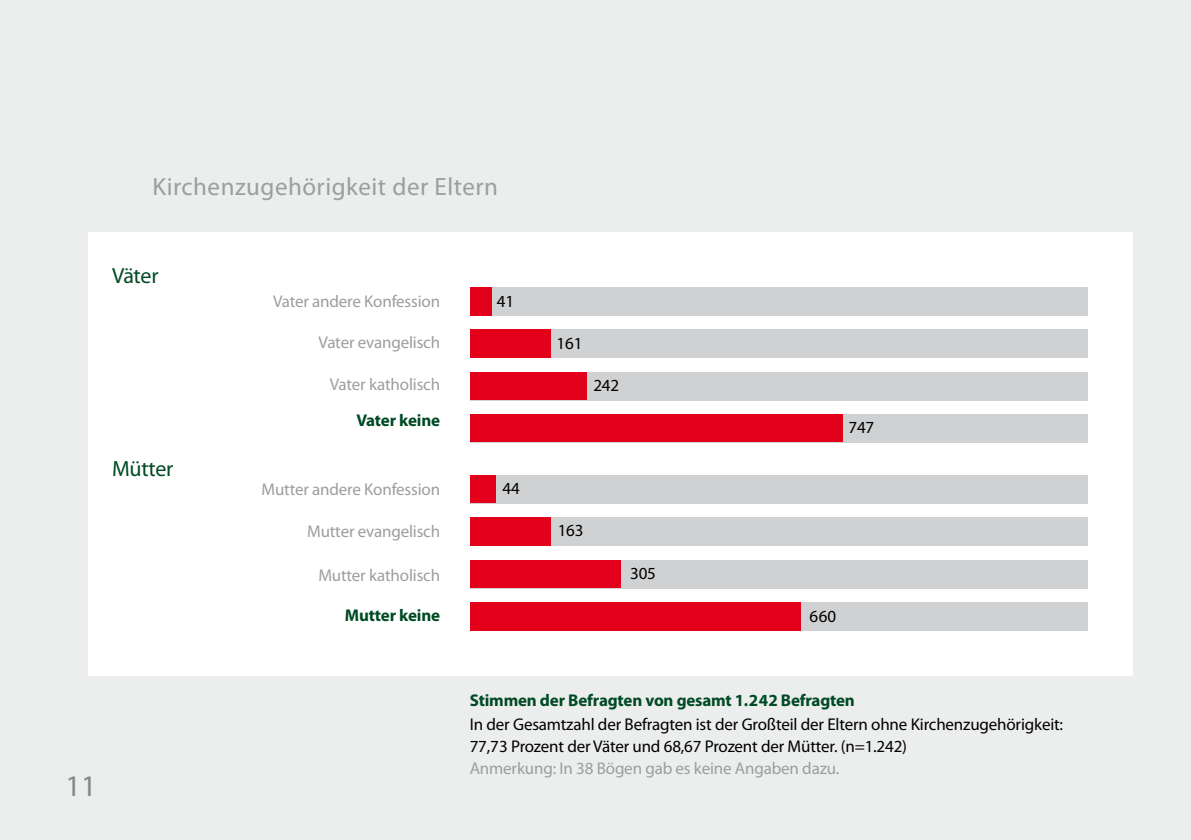
<style>
.page{position:relative;width:1191px;height:840px;background:#fff}
.page>*{position:absolute;margin:0;border:0;box-sizing:border-box;transform-origin:0 0}
.t1{font:30px "Myriad Pro";color:#87888a}
.t2{font:25px "Myriad Pro";letter-spacing:.02em;color:#9c9e9f}
.t3{font:22px "Myriad Pro";letter-spacing:-.01em;color:#004b24}
.t4{font:17px/22px "Myriad Pro";letter-spacing:-.01em;color:#000}
.t5{font:17px "Myriad Pro";letter-spacing:-.01em;color:#9c9e9f}
.t6{font:700 17px "Myriad Pro";letter-spacing:-.01em;color:#004b24}
</style>
<div class="page">
<div style="left:0;top:0;width:1191px;height:839px;background:#eceded"></div>
<div style="left:88px;top:232px;width:1044px;height:443px;background:#fff"></div>
<div style="left:470px;top:287px;width:617px;height:28px;background:#d0d1d2"></div>
<div style="left:470px;top:287px;width:21px;height:28px;background:#e2001a"></div>
<div style="left:470px;top:372px;width:617px;height:28px;background:#d0d1d2"></div>
<div style="left:470px;top:372px;width:117px;height:28px;background:#e2001a"></div>
<div style="left:470px;top:329px;width:617px;height:28px;background:#d0d1d2"></div>
<div style="left:470px;top:329px;width:80px;height:28px;background:#e2001a"></div>
<div style="left:470px;top:414px;width:617px;height:28px;background:#d0d1d2"></div>
<div style="left:470px;top:414px;width:372px;height:28px;background:#e2001a"></div>
<div style="left:470px;top:474px;width:617px;height:29px;background:#d0d1d2"></div>
<div style="left:470px;top:474px;width:25px;height:28px;background:#e2001a"></div>
<div style="left:470px;top:559px;width:617px;height:28px;background:#d0d1d2"></div>
<div style="left:470px;top:559px;width:151px;height:28px;background:#e2001a"></div>
<div style="left:470px;top:516px;width:617px;height:29px;background:#d0d1d2"></div>
<div style="left:470px;top:516px;width:80px;height:29px;background:#e2001a"></div>
<div style="left:470px;top:601px;width:617px;height:28px;background:#d0d1d2"></div>
<div style="left:470px;top:602px;width:331px;height:27px;background:#e2001a"></div>
<h2 class="t2" style="left:152px;top:171px;width:347px">Kirchenzugehörigkeit der Eltern</h2>
<p class="t3" style="left:112px;top:262px;width:48px">Väter</p>
<p class="t3" style="left:112px;top:454px;width:63px">Mütter</p>
<p class="t5" style="left:273px;top:290px;width:169px">Vater andere Konfession</p>
<p class="t4" style="left:497px;top:289px;width:19px">41</p>
<p class="t5" style="left:318px;top:332px;width:123px">Vater evangelisch</p>
<p class="t5" style="left:330px;top:374px;width:112px">Vater katholisch</p>
<p class="t6" style="left:356px;top:409px;width:85px">Vater keine</p>
<p class="t5" style="left:261px;top:478px;width:180px">Mutter andere Konfession</p>
<p class="t4" style="left:502px;top:476px;width:19px">44</p>
<p class="t5" style="left:307px;top:520px;width:134px">Mutter evangelisch</p>
<p class="t5" style="left:318px;top:564px;width:123px">Mutter katholisch</p>
<p class="t6" style="left:345px;top:603px;width:97px">Mutter keine</p>
<p class="t4" style="left:556px;top:331px;width:27px">161</p>
<p class="t4" style="left:593px;top:374px;width:27px">242</p>
<p class="t4" style="left:557px;top:519px;width:27px">163</p>
<p class="t4" style="left:630px;top:561px;width:27px">305</p>
<p class="t4" style="left:848px;top:416px;width:27px">747</p>
<p class="t4" style="left:809px;top:604px;width:28px">660</p>
<h1 class="t1" style="left:66px;top:766px;width:32px">11</h1>
<p class="t6" style="left:470px;top:688px;width:386px">Stimmen der Befragten von gesamt 1.242 Befragten</p>
<p class="t4" style="left:470px;top:712px;width:595px">In der Gesamtzahl der Befragten ist der Großteil der Eltern ohne Kirchenzugehörigkeit:<br>77,73 Prozent der Väter und 68,67 Prozent der Mütter. (n=1.242)</p>
<p class="t5" style="left:470px;top:757px;width:371px">Anmerkung: In 38 Bögen gab es keine Angaben dazu.</p>
</div>
